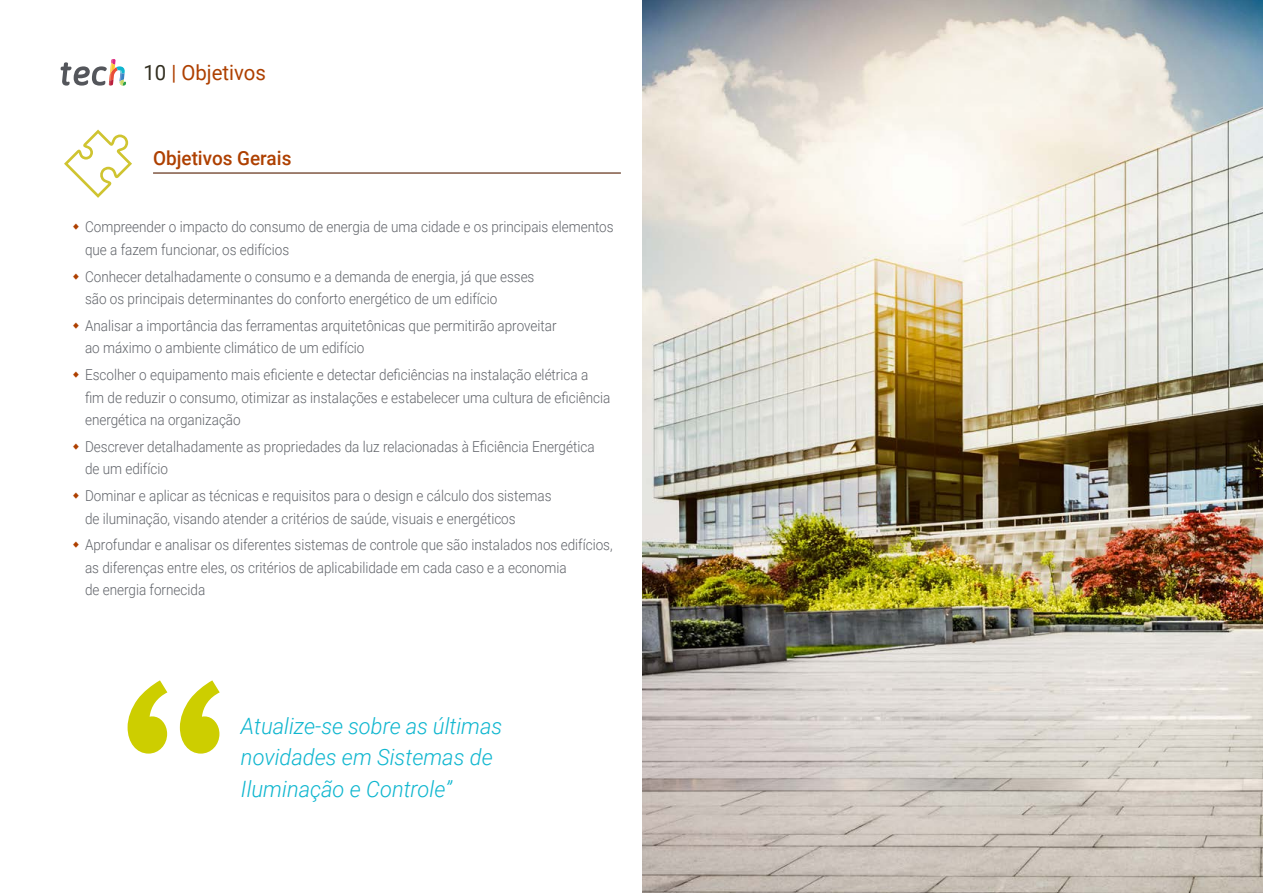
<style>
.page{position:relative;width:1263px;height:893px;background:#fff}
.page>*{position:absolute;margin:0;border:0;box-sizing:border-box;transform-origin:0 0}
.t1{font:italic 300 22.5px/31.5px "Roboto";color:#0fb6cf}
.t2{font:21px "Roboto";color:#ae4000}
.t3{font:500 19.5px "Roboto";color:#ae4000}
.t4{font:300 15px/22.5px "Roboto";color:#61646a;scale:.9 1}
.s1{color:#312e20}
</style>
<div class="page">
<img style="left:642px;top:0;width:621px;height:893px">
<hr style="left:153px;top:173px;width:468px;height:1px;background:#ae4000">
<svg style="left:64px;top:130px;width:68px;height:68px"></svg>
<svg style="left:61px;top:59px;width:65px;height:27px"></svg>
<svg style="left:128px;top:680px;width:92px;height:74px"></svg>
<h2 class="t2" style="left:144px;top:57px;width:124px"><span class="s1">10</span> | Objetivos</h2>
<h3 class="t3" style="left:153px;top:144px;width:140px">Objetivos Gerais</h3>
<p class="t4" style="left:85px;top:215px;width:589px">Compreender o impacto do consumo de energia de uma cidade e os principais elementos que a fazem funcionar, os edifícios</p>
<p class="t4" style="left:85px;top:264px;width:501px">Conhecer detalhadamente o consumo e a demanda de energia, já que esses são os principais determinantes do conforto energético de um edifício</p>
<p class="t4" style="left:85px;top:314px;width:525px">Analisar a importância das ferramentas arquitetônicas que permitirão aproveitar ao máximo o ambiente climático de um edifício</p>
<p class="t4" style="left:85px;top:363px;width:585px">Escolher o equipamento mais eficiente e detectar deficiências na instalação elétrica a fim de reduzir o consumo, otimizar as instalações e estabelecer uma cultura de eficiência energética na organização</p>
<p class="t4" style="left:85px;top:435px;width:568px">Descrever detalhadamente as propriedades da luz relacionadas à Eficiência Energética de um edifício</p>
<p class="t4" style="left:85px;top:484px;width:520px">Dominar e aplicar as técnicas e requisitos para o design e cálculo dos sistemas de iluminação, visando atender a critérios de saúde, visuais e energéticos</p>
<p class="t4" style="left:85px;top:533px;width:588px">Aprofundar e analisar os diferentes sistemas de controle que são instalados nos edifícios, as diferenças entre eles, os critérios de aplicabilidade em cada caso e a economia<br>de energia fornecida</p>
<h1 class="t1" style="left:241px;top:709px;width:263px">Atualize-se sobre as últimas novidades em Sistemas de<br>Iluminação e Controle”</h1>
</div>
